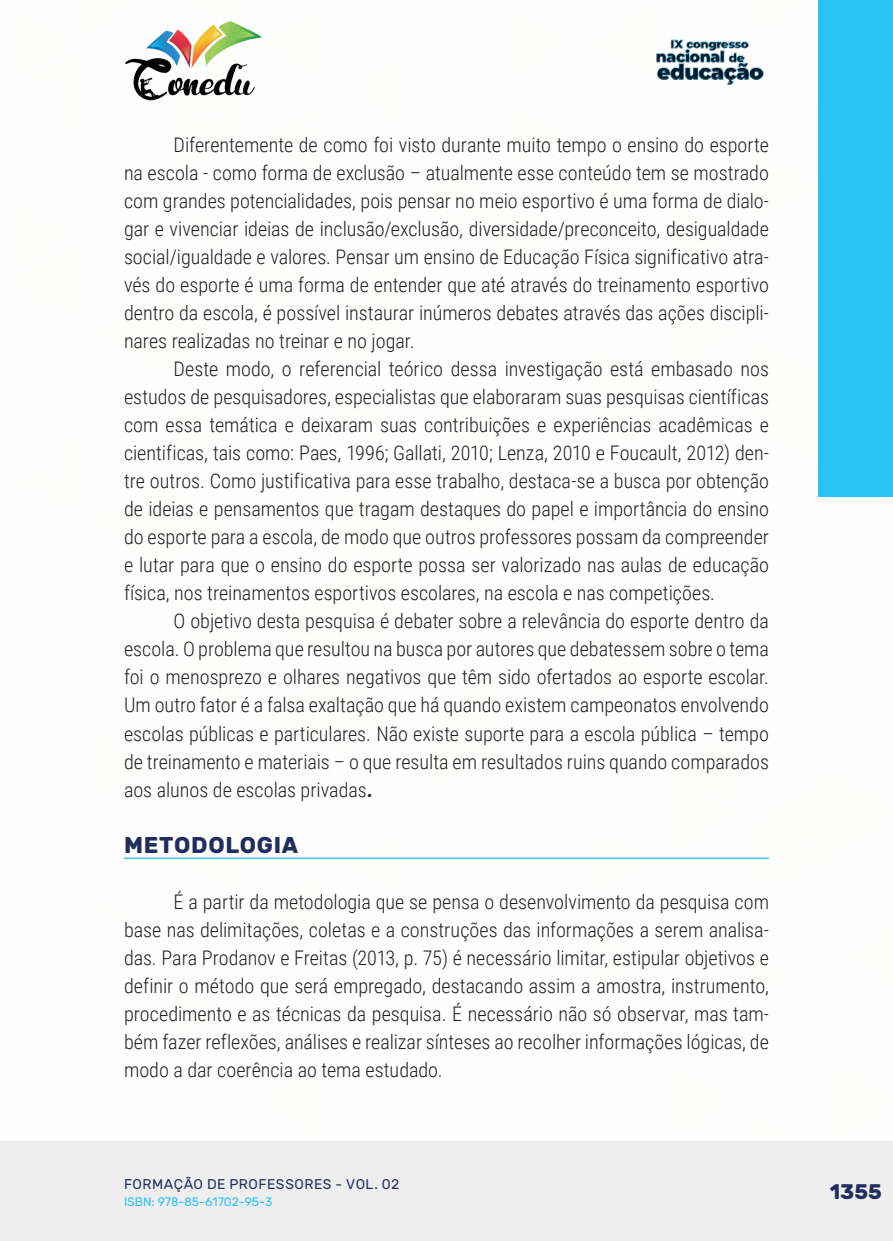
<style>
.page{position:relative;width:893px;height:1241px;background:#fff}
.page>*{position:absolute;margin:0;border:0;box-sizing:border-box;transform-origin:0 0}
._10_SUBTITULO{font:700 22.75px "Rubik";letter-spacing:.03em;color:#202d5e}
.t1{font:700 21px "Rubik";color:#202d5e}
._9_CORPO{font:300 20.12px/28px "Roboto Condensed";color:#231f20;text-align:justify}
.t2{font:14px "Rubik";letter-spacing:.035em;color:#202d5e}
.t3{font:12.25px "Rubik";color:#29c4f3}
.s1{font-weight:700}
</style>
<div class="page">
<div style="left:0;top:1141px;width:893px;height:99px;background:#eeeeef"></div>
<div style="left:819px;top:0;width:74px;height:496px;background:#29c4f3"></div>
<img style="left:125px;top:20px;width:137px;height:81px">
<img style="left:656px;top:39px;width:108px;height:46px">
<hr style="left:124px;top:857px;width:645px;height:1px;background:#29c4f3">
<p class="_9_CORPO" style="left:124px;top:130px;width:646px;text-indent:50px">Diferentemente de como foi visto durante muito tempo o ensino do esporte na escola - como forma de exclusão – atualmente esse conteúdo tem se mostrado com grandes potencialidades, pois pensar no meio esportivo é uma forma de dialo&shy;gar e vivenciar ideias de inclusão/exclusão, diversidade/preconceito, desigualdade social/igualdade e valores. Pensar um ensino de Educação Física significativo atra&shy;vés do esporte é uma forma de entender que até através do treinamento esportivo dentro da escola, é possível instaurar inúmeros debates através das ações discipli&shy;nares realizadas no treinar e no jogar.</p>
<p class="_9_CORPO" style="left:124px;top:354px;width:646px;text-indent:50px">Deste modo, o referencial teórico dessa investigação está embasado nos estudos de pesquisadores, especialistas que elaboraram suas pesquisas científicas com essa temática e deixaram suas contribuições e experiências acadêmicas e cientificas, tais como: Paes, 1996; Gallati, 2010; Lenza, 2010 e Foucault, 2012) den&shy;tre outros. Como justificativa para esse trabalho, destaca-se a busca por obtenção de ideias e pensamentos que tragam destaques do papel e importância do ensino do esporte para a escola, de modo que outros professores possam da compreender e lutar para que o ensino do esporte possa ser valorizado nas aulas de educação física, nos treinamentos esportivos escolares, na escola e nas competições.</p>
<p class="_9_CORPO" style="left:124px;top:606px;width:646px;text-indent:50px">O objetivo desta pesquisa é debater sobre a relevância do esporte dentro da escola. O problema que resultou na busca por autores que debatessem sobre o tema foi o menosprezo e olhares negativos que têm sido ofertados ao esporte escolar.<br>Um outro fator é a falsa exaltação que há quando existem campeonatos envolvendo escolas públicas e particulares. Não existe suporte para a escola pública – tempo de treinamento e materiais – o que resulta em resultados ruins quando comparados aos alunos de escolas privadas<span class="s1">.</span></p>
<p class="_10_SUBTITULO" style="left:124px;top:831px;width:176px">METODOLOGIA</p>
<p class="_9_CORPO" style="left:124px;top:886px;width:646px;text-indent:50px">É a partir da metodologia que se pensa o desenvolvimento da pesquisa com base nas delimitações, coletas e a construções das informações a serem analisa&shy;das. Para Prodanov e Freitas (2013, p. 75) é necessário limitar, estipular objetivos e definir o método que será empregado, destacando assim a amostra, instrumento, procedimento e as técnicas da pesquisa. É necessário não só observar, mas tam&shy;bém fazer reflexões, análises e realizar sínteses ao recolher informações lógicas, de modo a dar coerência ao tema estudado.</p>
<p class="t2" style="left:124px;top:1175px;width:277px">FORMAÇÃO DE PROFESSORES - VOL. 02</p>
<p class="t3" style="left:124px;top:1194px;width:150px">ISBN: 978-85-61702-95-3</p>
<p class="t1" style="left:830px;top:1179px;width:54px">1355</p>
</div>
